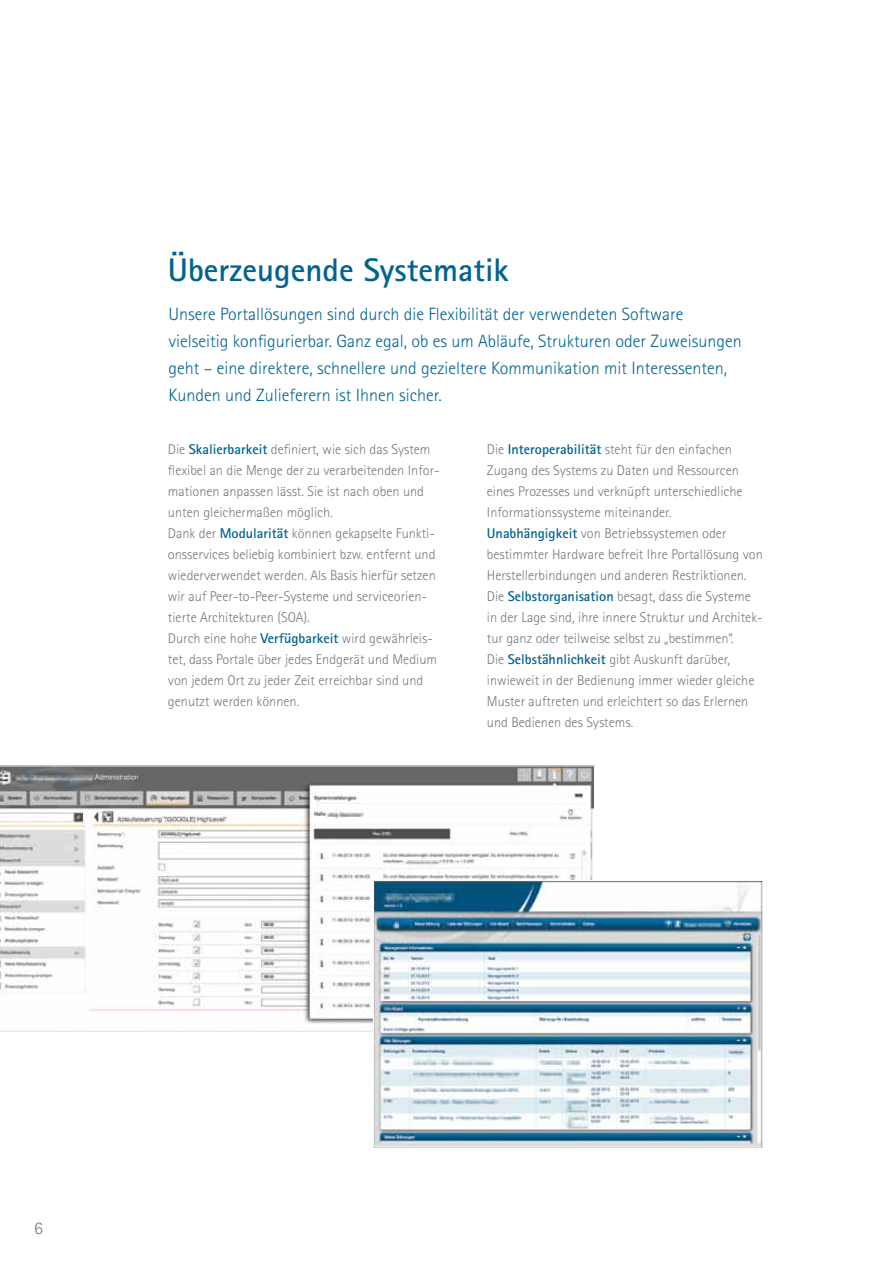
<style>
.page{position:relative;width:893px;height:1263px;background:#fff}
.page>*{position:absolute;margin:0;border:0;box-sizing:border-box;transform-origin:0 0}
.t1{font:700 32.7px "Rotis Sans Serif";color:#006390}
.t2{font:300 17.85px/27px "Rotis Sans Serif";color:#006390}
.t3{font:300 17.85px "Rotis Sans Serif";color:#72797e}
.t4{font:300 14.1px/21px "Rotis Sans Serif";color:#72797e}
.s1{font-weight:700;color:#006390}
</style>
<div class="page">
<svg style="left:0;top:765px;width:595px;height:267px"></svg>
<img style="left:375px;top:882px;width:386px;height:263px">
<div style="left:373px;top:880px;width:390px;height:267px;border:1px solid #fff"></div>
<h1 class="t1" style="left:168px;top:249px;width:342px">Überzeugende Systematik</h1>
<p class="t2" style="left:168px;top:300px;width:575px">Unsere Portallösungen sind durch die Flexibilität der verwendeten Software vielseitig konfigurierbar. Ganz egal, ob es um Abläufe, Strukturen oder Zuweisungen geht – eine direktere, schnellere und gezieltere Kommunikation mit Interessenten, Kunden und Zulieferern ist Ihnen sicher.</p>
<p class="t4" style="left:168px;top:438px;width:273px">Die <span class="s1">Skalierbarkeit</span> definiert, wie sich das System flexibel an die Menge der zu verarbeitenden Infor&shy;mationen anpassen lässt. Sie ist nach oben und unten gleichermaßen möglich.<br>Dank der <span class="s1">Modularität</span> können gekapselte Funkti&shy;onsservices beliebig kombiniert bzw. entfernt und wiederverwendet werden. Als Basis hierfür setzen wir auf Peer-to-Peer-Systeme und serviceorien&shy;tierte Architekturen (SOA).<br>Durch eine hohe <span class="s1">Verfügbarkeit</span> wird gewährleis&shy;tet, dass Portale über jedes Endgerät und Medium von jedem Ort zu jeder Zeit erreichbar sind und genutzt werden können.</p>
<p class="t4" style="left:487px;top:438px;width:278px">Die <span class="s1">Interoperabilität</span> steht für den einfachen Zugang des Systems zu Daten und Ressourcen eines Prozesses und verknüpft unterschiedliche Informationssysteme miteinander.<br><span class="s1">Unabhängigkeit</span> von Betriebssystemen oder bestimmter Hardware befreit Ihre Portallösung von Herstellerbindungen und anderen Restriktionen.<br>Die <span class="s1">Selbstorganisation</span> besagt, dass die Systeme in der Lage sind, ihre innere Struktur und Architek&shy;tur ganz oder teilweise selbst zu „bestimmen“.<br>Die <span class="s1">Selbstähnlichkeit</span> gibt Auskunft darüber, inwieweit in der Bedienung immer wieder gleiche Muster auftreten und erleichtert so das Erlernen und Bedienen des Systems.</p>
<p class="t3" style="left:34px;top:1218px;width:10px">6</p>
</div>
